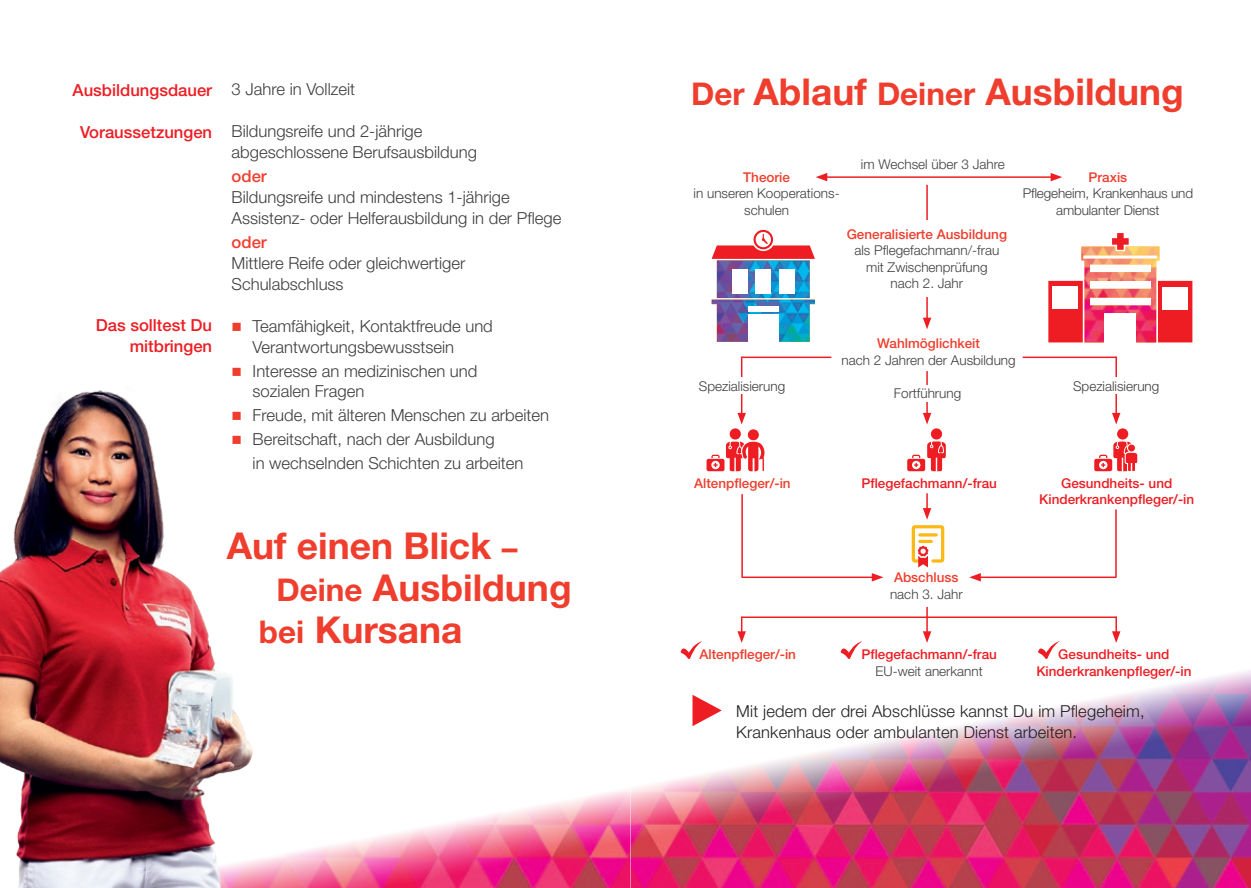
<style>
.page{position:relative;width:1251px;height:888px;background:#fff}
.page>*{position:absolute;margin:0;border:0;box-sizing:border-box;transform-origin:0 0}
.t1{font:700 37.1px "Helvetica Neue LT Pro";color:#ef3e2e}
.t2{font:300 16.62px/21px "Helvetica Neue LT Pro";color:#3e3e3f}
.t3{font:500 16.62px/21px "Helvetica Neue LT Pro";color:#ee1d23;text-align:right}
.t4{font:500 16.62px "Helvetica Neue LT Pro";color:#ef3e2e}
.t5{font:300 16.45px/21px "Helvetica Neue LT Pro";letter-spacing:.01em;color:#231f20}
.t6{font:300 13.47px/16.4px "Helvetica Neue LT Pro";color:#3e3e3f;text-align:center}
.t7{font:500 13.47px/16.4px "Helvetica Neue LT Pro";color:#ee1d23;text-align:center}
.t8{font:500 13.47px "Helvetica Neue LT Pro";color:#ef3e2e}
.s1{color:#ef3e2e}
.s2{font-size:31.32px}
</style>
<div class="page">
<svg style="left:271px;top:790px;width:359px;height:98px"></svg>
<img style="left:0;top:390px;width:271px;height:498px">
<img style="left:630px;top:641px;width:620px;height:247px">
<hr style="left:824px;top:176px;width:229px;height:2px;background:#ee1d23">
<svg style="left:816px;top:173px;width:11px;height:8px"></svg>
<svg style="left:1050px;top:173px;width:12px;height:8px"></svg>
<hr style="left:926px;top:185px;width:1px;height:135px;background:#ee1d23">
<svg style="left:923px;top:318px;width:8px;height:11px"></svg>
<svg style="left:711px;top:230px;width:103px;height:112px"></svg>
<div style="left:732px;top:269px;width:15px;height:25px;background:#fff"></div>
<div style="left:755px;top:269px;width:15px;height:25px;background:#fff"></div>
<div style="left:778px;top:269px;width:16px;height:25px;background:#fff"></div>
<div style="left:747px;top:314px;width:31px;height:29px;background:#fff"></div>
<div style="left:747px;top:307px;width:31px;height:5px;background:#fff"></div>
<svg style="left:1048px;top:233px;width:144px;height:109px"></svg>
<img style="left:1081px;top:247px;width:78px;height:95px">
<div style="left:1052px;top:287px;width:25px;height:22px;background:#fff"></div>
<div style="left:1161px;top:287px;width:26px;height:23px;background:#fff"></div>
<div style="left:1104px;top:314px;width:31px;height:29px;background:#fff"></div>
<svg style="left:923px;top:493px;width:8px;height:27px"></svg>
<hr style="left:740px;top:356px;width:2px;height:60px;background:#ee1d23">
<svg style="left:737px;top:413px;width:8px;height:11px"></svg>
<hr style="left:1115px;top:356px;width:1px;height:60px;background:#ee1d23">
<svg style="left:1112px;top:413px;width:8px;height:11px"></svg>
<div style="left:930px;top:428px;width:11px;height:12px;background:#ee1d23;border-radius:50%"></div>
<svg style="left:907px;top:439px;width:38px;height:33px"></svg>
<hr style="left:742px;top:357px;width:89px;height:1px;background:#ee1d23">
<div style="left:729px;top:428px;width:11px;height:12px;background:#ee1d23;border-radius:50%"></div>
<div style="left:747px;top:429px;width:11px;height:11px;background:#ee1d23;border-radius:50%"></div>
<svg style="left:706px;top:439px;width:59px;height:33px"></svg>
<svg style="left:840px;top:641px;width:22px;height:18px"></svg>
<svg style="left:1037px;top:641px;width:22px;height:18px"></svg>
<hr style="left:926px;top:371px;width:1px;height:45px;background:#ee1d23">
<svg style="left:923px;top:413px;width:8px;height:11px"></svg>
<div style="left:911px;top:525px;width:33px;height:38px;border:3px solid #fcb814;border-radius:2px"></div>
<svg style="left:919px;top:533px;width:16px;height:4px"></svg>
<svg style="left:917px;top:540px;width:14px;height:27px"></svg>
<svg style="left:737px;top:616px;width:8px;height:27px"></svg>
<svg style="left:1111px;top:616px;width:9px;height:27px"></svg>
<svg style="left:922px;top:607px;width:9px;height:36px"></svg>
<div style="left:885px;top:385px;width:84px;height:17px;background:#fff"></div>
<div style="left:1067px;top:377px;width:97px;height:17px;background:#fff"></div>
<div style="left:693px;top:377px;width:97px;height:17px;background:#fff"></div>
<hr style="left:1022px;top:357px;width:93px;height:1px;background:#ee1d23">
<svg style="left:1116px;top:428px;width:11px;height:12px"></svg>
<svg style="left:1094px;top:441px;width:44px;height:31px"></svg>
<hr style="left:741px;top:577px;width:133px;height:1px;background:#ee1d23">
<svg style="left:871px;top:573px;width:12px;height:8px"></svg>
<hr style="left:977px;top:577px;width:138px;height:1px;background:#ee1d23">
<svg style="left:969px;top:573px;width:11px;height:8px"></svg>
<hr style="left:741px;top:494px;width:1px;height:83px;background:#ee1d23">
<hr style="left:1114px;top:509px;width:2px;height:68px;background:#ee1d23">
<hr style="left:742px;top:616px;width:373px;height:2px;background:#ee1d23">
<svg style="left:692px;top:695px;width:29px;height:31px"></svg>
<svg style="left:680px;top:641px;width:22px;height:18px"></svg>
<p class="t3" style="left:73px;top:79px;width:141px">Ausbildungsdauer</p>
<p class="t3" style="left:80px;top:121px;width:134px">Voraussetzungen</p>
<p class="t3" style="left:96px;top:314px;width:118px">Das solltest Du mitbringen</p>
<p class="t2" style="left:231px;top:78px;width:125px">3 Jahre in Vollzeit</p>
<p class="t2" style="left:231px;top:120px;width:247px">Bildungsreife und 2-jährige abgeschlossene Berufsausbildung</p>
<p class="t4" style="left:231px;top:166px;width:37px">oder</p>
<p class="t2" style="left:231px;top:186px;width:331px">Bildungsreife und mindestens 1-jährige<br>Assistenz- oder Helferausbildung in der Pflege</p>
<p class="t4" style="left:231px;top:232px;width:37px">oder</p>
<p class="t2" style="left:231px;top:252px;width:235px">Mittlere Reife oder gleichwertiger<br>Schulabschluss</p>
<p class="t2" style="left:252px;top:315px;width:242px;text-indent:-21px"><span class="s1">■</span> Teamfähigkeit, Kontaktfreude und<br>Verantwortungsbewusstsein</p>
<p class="t2" style="left:252px;top:360px;width:226px;text-indent:-21px"><span class="s1">■</span> Interesse an medizinischen und sozialen Fragen</p>
<p class="t2" style="left:231px;top:405px;width:319px"><span class="s1">■</span> Freude, mit älteren Menschen zu arbeiten</p>
<p class="t2" style="left:252px;top:427px;width:272px;line-height:24px;text-indent:-21px"><span class="s1">■</span> Bereitschaft, nach der Ausbildung<br>in wechselnden Schichten zu arbeiten</p>
<h1 class="t1" style="left:226px;top:522px;width:292px">Auf einen Blick <span class="s2">–</span></h1>
<h1 class="t1" style="left:276px;top:564px;width:296px"><span class="s2">Deine</span> Ausbildung</h1>
<h1 class="t1" style="left:258px;top:606px;width:205px"><span class="s2">bei</span> Kursana</h1>
<h1 class="t1" style="left:691px;top:68px;width:494px"><span class="s2">Der</span> Ablauf <span class="s2">Deiner</span> Ausbildung</h1>
<p class="t8" style="left:743px;top:169px;width:48px">Theorie</p>
<p class="t6" style="left:693px;top:185px;width:147px">in unseren Kooperations&shy;schulen</p>
<p class="t6" style="left:860px;top:156px;width:145px">im Wechsel über 3 Jahre</p>
<p class="t8" style="left:846px;top:226px;width:162px">Generalisierte Ausbildung</p>
<p class="t6" style="left:854px;top:242px;width:146px">als Pflegefachmann/-frau mit Zwischenprüfung nach 2. Jahr</p>
<p class="t8" style="left:1088px;top:169px;width:40px">Praxis</p>
<p class="t6" style="left:1022px;top:185px;width:172px">Pflegeheim, Krankenhaus und ambulanter Dienst</p>
<p class="t8" style="left:877px;top:335px;width:104px">Wahlmöglichkeit</p>
<p class="t6" style="left:841px;top:351px;width:175px">nach 2 Jahren der Ausbildung</p>
<p class="t6" style="left:698px;top:377px;width:88px">Spezialisierung</p>
<p class="t6" style="left:1072px;top:377px;width:88px">Spezialisierung</p>
<p class="t6" style="left:893px;top:385px;width:69px">Fortführung</p>
<p class="t8" style="left:694px;top:475px;width:98px">Altenpfleger/-in</p>
<p class="t7" style="left:861px;top:475px;width:137px">Pflegefachmann/-frau</p>
<p class="t7" style="left:1038px;top:475px;width:156px">Gesundheits- und<br>Kinderkrankenpfleger/-in</p>
<p class="t8" style="left:893px;top:570px;width:66px">Abschluss</p>
<p class="t6" style="left:889px;top:586px;width:74px">nach 3. Jahr</p>
<p class="t8" style="left:699px;top:646px;width:98px">Altenpfleger/-in</p>
<p class="t7" style="left:861px;top:646px;width:137px">Pflegefachmann/-frau</p>
<p class="t6" style="left:875px;top:662px;width:109px">EU-weit anerkannt</p>
<p class="t7" style="left:1036px;top:646px;width:156px">Gesundheits- und<br>Kinderkrankenpfleger/-in</p>
<p class="t5" style="left:736px;top:700px;width:409px">Mit jedem der drei Abschlüsse kannst Du im Pflegeheim,<br>Krankenhaus oder ambulanten Dienst arbeiten.</p>
</div>
